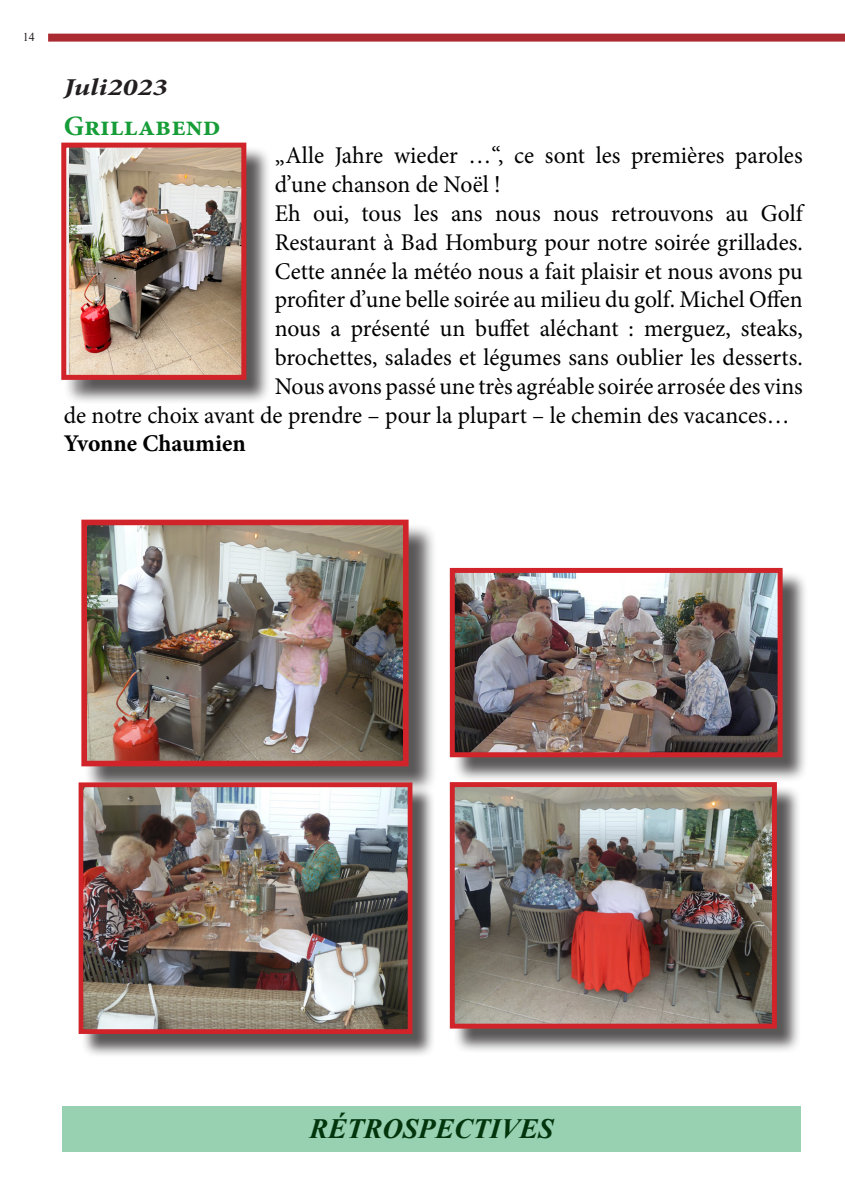
<style>
.page{position:relative;width:845px;height:1202px;background:#fff}
.page>*{position:absolute;margin:0;border:0;box-sizing:border-box;transform-origin:0 0}
.t1{font:italic 700 28px "Times New Roman";color:#03350d}
.t2{font:700 28px "Minion Pro";color:#179d38}
.t3{font:italic 700 24.2px "Minion Pro";color:#231f20;scale:1.25 1}
.t4{font:24px "Minion Pro";color:#000}
.t5{font:700 24px "Minion Pro";color:#000}
.t6{font:12px "Times New Roman";color:#231f20}
</style>
<div class="page">
<div style="left:48px;top:34px;width:797px;height:8px;background:#ab2b32"></div>
<div style="left:62px;top:1106px;width:739px;height:45px;background:#97d1b2"></div>
<div style="left:64px;top:145px;width:207px;height:260px;background:#231f20;opacity:.75"></div>
<img style="left:69px;top:149px;width:171px;height:225px">
<div style="left:61px;top:143px;width:185px;height:237px;border:5px solid #d1232a"></div>
<div style="left:452px;top:571px;width:356px;height:211px;background:#231f20;opacity:.75"></div>
<img style="left:456px;top:574px;width:320px;height:177px">
<div style="left:450px;top:568px;width:332px;height:189px;border:5px solid #d1232a"></div>
<div style="left:84px;top:523px;width:353px;height:272px;background:#231f20;opacity:.75"></div>
<img style="left:88px;top:527px;width:313px;height:232px">
<div style="left:81px;top:520px;width:327px;height:246px;border:6px solid #d1232a"></div>
<div style="left:453px;top:785px;width:348px;height:268px;background:#231f20;opacity:.75"></div>
<img style="left:456px;top:788px;width:315px;height:234px">
<div style="left:450px;top:782px;width:327px;height:246px;border:5px solid #d1232a"></div>
<div style="left:82px;top:786px;width:354px;height:271px;background:#231f20;opacity:.75"></div>
<img style="left:85px;top:788px;width:321px;height:240px">
<div style="left:79px;top:782px;width:333px;height:252px;border:5px solid #d1232a"></div>
<p class="t6" style="left:23px;top:28px;width:13px">14</p>
<p class="t3" style="left:64px;top:70px;width:84px">Juli2023</p>
<p class="t2" style="left:64px;top:106px;width:158px">Grillabend</p>
<p class="t4" style="left:275px;top:140px;width:529px">„Alle Jahre wieder …“, ce sont les premières paroles</p>
<p class="t4" style="left:275px;top:168px;width:227px">d’une chanson de Noël !</p>
<p class="t4" style="left:275px;top:197px;width:529px">Eh oui, tous les ans nous nous retrouvons au Golf</p>
<p class="t4" style="left:275px;top:226px;width:529px">Restaurant à Bad Homburg pour notre soirée grillades.</p>
<p class="t4" style="left:275px;top:255px;width:529px">Cette année la météo nous a fait plaisir et nous avons pu</p>
<p class="t4" style="left:275px;top:284px;width:529px">profiter d’une belle soirée au milieu du golf. Michel Offen</p>
<p class="t4" style="left:275px;top:312px;width:529px">nous a présenté un buffet aléchant : merguez, steaks,</p>
<p class="t4" style="left:275px;top:341px;width:529px">brochettes, salades et légumes sans oublier les desserts.</p>
<p class="t4" style="left:275px;top:370px;width:529px">Nous avons passé une très agréable soirée arrosée des vins</p>
<p class="t4" style="left:64px;top:399px;width:727px">de notre choix avant de prendre – pour la plupart – le chemin des vacances…</p>
<p class="t5" style="left:64px;top:427px;width:183px">Yvonne Chaumien</p>
<p class="t1" style="left:309px;top:1109px;width:246px">RÉTROSPEC TIVES</p>
</div>
